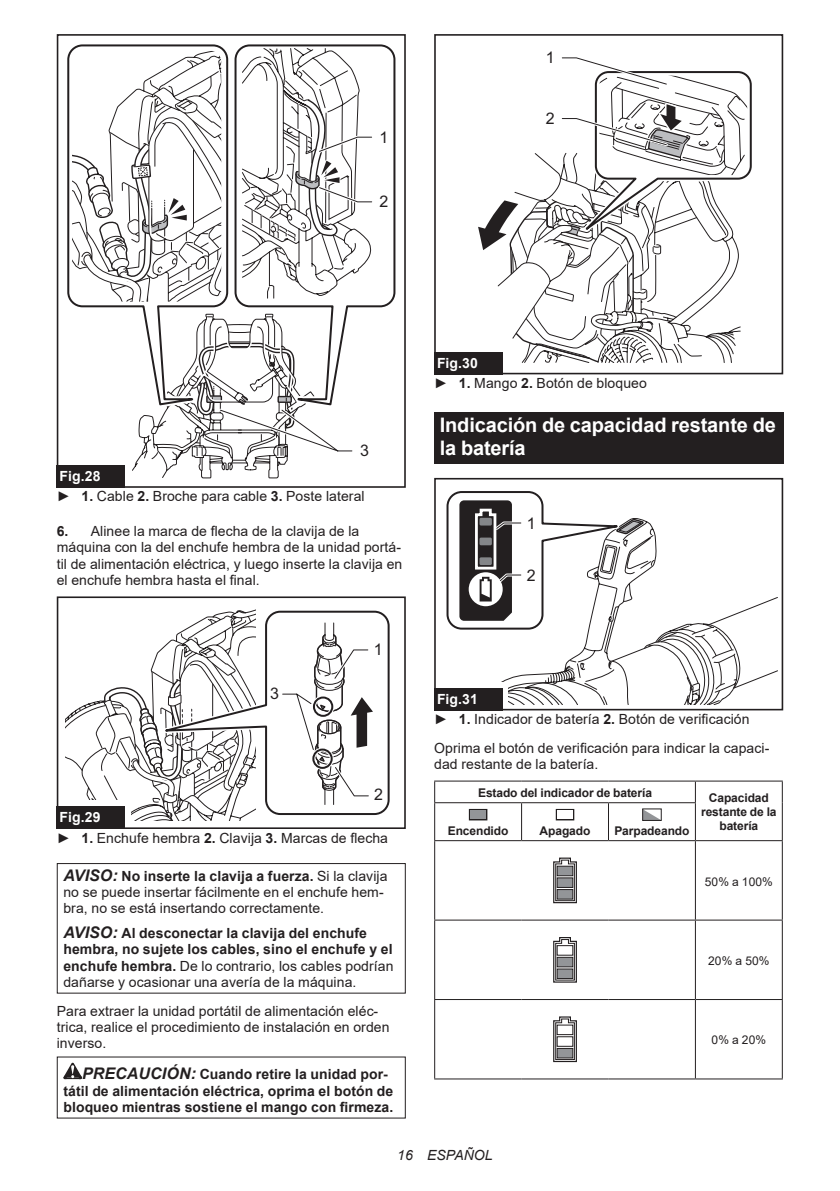
<style>
.page{position:relative;width:840px;height:1191px;background:#fff}
.page>*{position:absolute;margin:0;border:0;box-sizing:border-box;transform-origin:0 0}
.t1{font:700 20px/23.4px "Arial";letter-spacing:-.01em;color:#fff}
.t2{font:16px "Arial";color:#231f20}
.t3{font:14px/16.4px "Arial";letter-spacing:.005em;color:#231f20}
.t4{font:700 14px/16.4px "Arial";letter-spacing:.005em;color:#231f20}
.t5{font:italic 14px "Arial";letter-spacing:.005em;color:#231f20}
.t6{font:700 12px/14px "Arial";letter-spacing:-.01em;color:#231f20;text-align:center}
.t7{font:12px "Arial";letter-spacing:.005em;color:#231f20}
.s1{font-weight:700;color:#fff}
.s2{font-weight:700}
.s3{font-weight:700;font-style:italic;font-size:16px}
.s4{font-style:italic;font-size:16px}
.s5{font-weight:400}
</style>
<div class="page">
<svg style="left:374px;top:44px;width:22px;height:264px"></svg>
<svg style="left:67px;top:48px;width:5px;height:255px"></svg>
<div style="left:57px;top:34px;width:348px;height:454px;border:2px solid #231f20"></div>
<svg style="left:72px;top:34px;width:302px;height:444px"></svg>
<div style="left:57px;top:465px;width:68px;height:23px;background:#231f20"></div>
<svg style="left:65px;top:687px;width:176px;height:133px"></svg>
<svg style="left:119px;top:687px;width:126px;height:132px"></svg>
<svg style="left:147px;top:609px;width:243px;height:207px"></svg>
<div style="left:57px;top:800px;width:73px;height:29px;background:#fff"></div>
<div style="left:57px;top:596px;width:348px;height:233px;border:2px solid #231f20"></div>
<svg style="left:279px;top:622px;width:99px;height:183px"></svg>
<div style="left:57px;top:806px;width:68px;height:23px;background:#231f20"></div>
<div style="left:57px;top:863px;width:348px;height:130px;border:1px solid #231f20"></div>
<svg style="left:63px;top:1062px;width:19px;height:17px"></svg>
<div style="left:434px;top:34px;width:348px;height:340px;border:2px solid #231f20"></div>
<svg style="left:478px;top:57px;width:274px;height:306px"></svg>
<div style="left:434px;top:352px;width:68px;height:22px;background:#231f20"></div>
<div style="left:434px;top:412px;width:348px;height:51px;background:#231f20"></div>
<div style="left:434px;top:478px;width:348px;height:232px;border:2px solid #231f20"></div>
<svg style="left:446px;top:491px;width:331px;height:214px"></svg>
<div style="left:434px;top:688px;width:68px;height:22px;background:#231f20"></div>
<hr style="left:434px;top:780px;width:87px;height:1px;background:#231f20">
<svg style="left:434px;top:781px;width:1px;height:21px"></svg>
<hr style="left:521px;top:780px;width:87px;height:1px;background:#231f20">
<hr style="left:608px;top:780px;width:87px;height:1px;background:#231f20">
<hr style="left:695px;top:780px;width:87px;height:1px;background:#231f20">
<svg style="left:694px;top:781px;width:1px;height:21px"></svg>
<svg style="left:781px;top:781px;width:1px;height:21px"></svg>
<hr style="left:434px;top:802px;width:87px;height:1px;background:#231f20">
<hr style="left:434px;top:803px;width:1px;height:37px;background:#231f20">
<hr style="left:521px;top:802px;width:87px;height:1px;background:#231f20">
<hr style="left:521px;top:803px;width:1px;height:37px;background:#231f20">
<hr style="left:608px;top:802px;width:87px;height:1px;background:#231f20">
<hr style="left:607px;top:803px;width:1px;height:37px;background:#231f20">
<hr style="left:694px;top:803px;width:1px;height:37px;background:#231f20">
<hr style="left:781px;top:802px;width:1px;height:38px;background:#231f20">
<hr style="left:434px;top:840px;width:87px;height:1px;background:#231f20">
<hr style="left:434px;top:841px;width:1px;height:78px;background:#231f20">
<hr style="left:521px;top:840px;width:87px;height:1px;background:#231f20">
<hr style="left:608px;top:840px;width:87px;height:1px;background:#231f20">
<hr style="left:695px;top:840px;width:87px;height:1px;background:#231f20">
<hr style="left:694px;top:841px;width:1px;height:78px;background:#231f20">
<hr style="left:781px;top:841px;width:1px;height:78px;background:#231f20">
<hr style="left:434px;top:919px;width:87px;height:1px;background:#231f20">
<hr style="left:434px;top:920px;width:1px;height:79px;background:#231f20">
<hr style="left:521px;top:919px;width:87px;height:1px;background:#231f20">
<hr style="left:608px;top:919px;width:87px;height:1px;background:#231f20">
<hr style="left:695px;top:919px;width:87px;height:1px;background:#231f20">
<hr style="left:694px;top:920px;width:1px;height:79px;background:#231f20">
<hr style="left:781px;top:920px;width:1px;height:79px;background:#231f20">
<hr style="left:434px;top:999px;width:87px;height:1px;background:#231f20">
<hr style="left:434px;top:1000px;width:1px;height:78px;background:#231f20">
<hr style="left:521px;top:999px;width:87px;height:1px;background:#231f20">
<hr style="left:608px;top:999px;width:87px;height:1px;background:#231f20">
<hr style="left:695px;top:999px;width:87px;height:1px;background:#231f20">
<hr style="left:694px;top:1000px;width:1px;height:78px;background:#231f20">
<hr style="left:781px;top:1000px;width:1px;height:78px;background:#231f20">
<hr style="left:434px;top:1078px;width:87px;height:1px;background:#231f20">
<hr style="left:521px;top:1078px;width:87px;height:1px;background:#231f20">
<hr style="left:608px;top:1078px;width:87px;height:1px;background:#231f20">
<hr style="left:695px;top:1078px;width:87px;height:1px;background:#231f20">
<svg style="left:471px;top:811px;width:13px;height:7px"></svg>
<div style="left:468px;top:809px;width:19px;height:11px;border:1px solid #231f20"></div>
<div style="left:555px;top:809px;width:19px;height:11px;border:1px solid #231f20"></div>
<svg style="left:643px;top:810px;width:16px;height:9px"></svg>
<div style="left:641px;top:808px;width:20px;height:13px;border:1px solid #231f20"></div>
<svg style="left:553px;top:857px;width:24px;height:46px"></svg>
<div style="left:556px;top:865px;width:17px;height:11px;background:#939598;border:1px solid #231f20"></div>
<div style="left:556px;top:877px;width:17px;height:11px;background:#939598;border:1px solid #231f20"></div>
<div style="left:556px;top:889px;width:17px;height:10px;background:#939598;border:1px solid #231f20"></div>
<svg style="left:553px;top:937px;width:24px;height:46px"></svg>
<div style="left:556px;top:957px;width:17px;height:10px;background:#939598;border:1px solid #231f20"></div>
<div style="left:556px;top:968px;width:17px;height:11px;background:#939598;border:1px solid #231f20"></div>
<svg style="left:553px;top:1016px;width:24px;height:46px"></svg>
<div style="left:556px;top:1048px;width:17px;height:10px;background:#939598;border:1px solid #231f20"></div>
<p class="t2" style="left:545px;top:47px;width:10px">1</p>
<p class="t2" style="left:379px;top:126px;width:10px">1</p>
<p class="t2" style="left:379px;top:190px;width:10px">2</p>
<p class="t2" style="left:545px;top:107px;width:10px">2</p>
<p class="t2" style="left:360px;top:439px;width:10px">3</p>
<p class="t3" style="left:57px;top:466px;width:309px;line-height:20.2px"><span class="s1">Fig.28<br></span>► <span class="s2">1.</span> Cable <span class="s2">2.</span> Broche para cable <span class="s2">3.</span> Poste lateral</p>
<p class="t3" style="left:57px;top:522px;width:347px"><span class="s2">6.</span> Alinee la marca de flecha de la clavija de la máquina con la del enchufe hembra de la unidad portá&shy;til de alimentación eléctrica, y luego inserte la clavija en el enchufe hembra hasta el final.</p>
<p class="t2" style="left:270px;top:683px;width:10px">3</p>
<p class="t2" style="left:373px;top:638px;width:10px">1</p>
<p class="t2" style="left:374px;top:783px;width:10px">2</p>
<p class="t3" style="left:57px;top:807px;width:332px;line-height:20.2px"><span class="s1">Fig.29<br></span>► <span class="s2">1.</span> Enchufe hembra <span class="s2">2.</span> Clavija <span class="s2">3.</span> Marcas de flecha</p>
<p class="t3" style="left:63px;top:867px;width:325px"><span class="s3">AVISO:</span> <span class="s2">No inserte la clavija a fuerza.</span> Si la clavija no se puede insertar fácilmente en el enchufe hem&shy;bra, no se está insertando correctamente.</p>
<p class="t4" style="left:63px;top:924px;width:331px"><span class="s4">AVISO:</span> Al desconectar la clavija del enchufe hembra, no sujete los cables, sino el enchufe y el enchufe hembra. <span class="s5">De lo contrario, los cables podrían dañarse y ocasionar una avería de la máquina.</span></p>
<p class="t3" style="left:57px;top:1002px;width:334px">Para extraer la unidad portátil de alimentación eléc&shy;trica, realice el procedimiento de instalación en orden inverso.</p>
<p class="t4" style="left:63px;top:1066px;width:331px;text-indent:19px"><span class="s4">PRECAUCIÓN:</span> Cuando retire la unidad por&shy;tátil de alimentación eléctrica, oprima el botón de bloqueo mientras sostiene el mango con firmeza.</p>
<p class="t3" style="left:434px;top:352px;width:214px;line-height:20.2px"><span class="s1">Fig.30<br></span>► <span class="s2">1.</span> Mango <span class="s2">2.</span> Botón de bloqueo</p>
<h1 class="t1" style="left:439px;top:413px;width:337px">Indicación de capacidad restante de la batería</h1>
<p class="t2" style="left:526px;top:512px;width:10px">1</p>
<p class="t2" style="left:526px;top:564px;width:10px">2</p>
<p class="t3" style="left:434px;top:688px;width:317px;line-height:20.2px"><span class="s1">Fig.31<br></span>► <span class="s2">1.</span> Indicador de batería <span class="s2">2.</span> Botón de verificación</p>
<p class="t3" style="left:434px;top:739px;width:336px">Oprima el botón de verificación para indicar la capaci&shy;dad restante de la batería.</p>
<p class="t6" style="left:478px;top:786px;width:175px">Estado del indicador de batería</p>
<p class="t6" style="left:700px;top:791px;width:77px">Capacidad restante de la batería</p>
<p class="t6" style="left:447px;top:823px;width:62px">Encendido</p>
<p class="t6" style="left:539px;top:823px;width:52px">Apagado</p>
<p class="t6" style="left:614px;top:824px;width:77px">Parpadeando</p>
<p class="t7" style="left:704px;top:873px;width:70px">50% a 100%</p>
<p class="t7" style="left:707px;top:952px;width:63px">20% a 50%</p>
<p class="t7" style="left:711px;top:1032px;width:56px">0% a 20%</p>
<p class="t5" style="left:397px;top:1146px;width:97px">16 ESPAÑOL</p>
</div>
